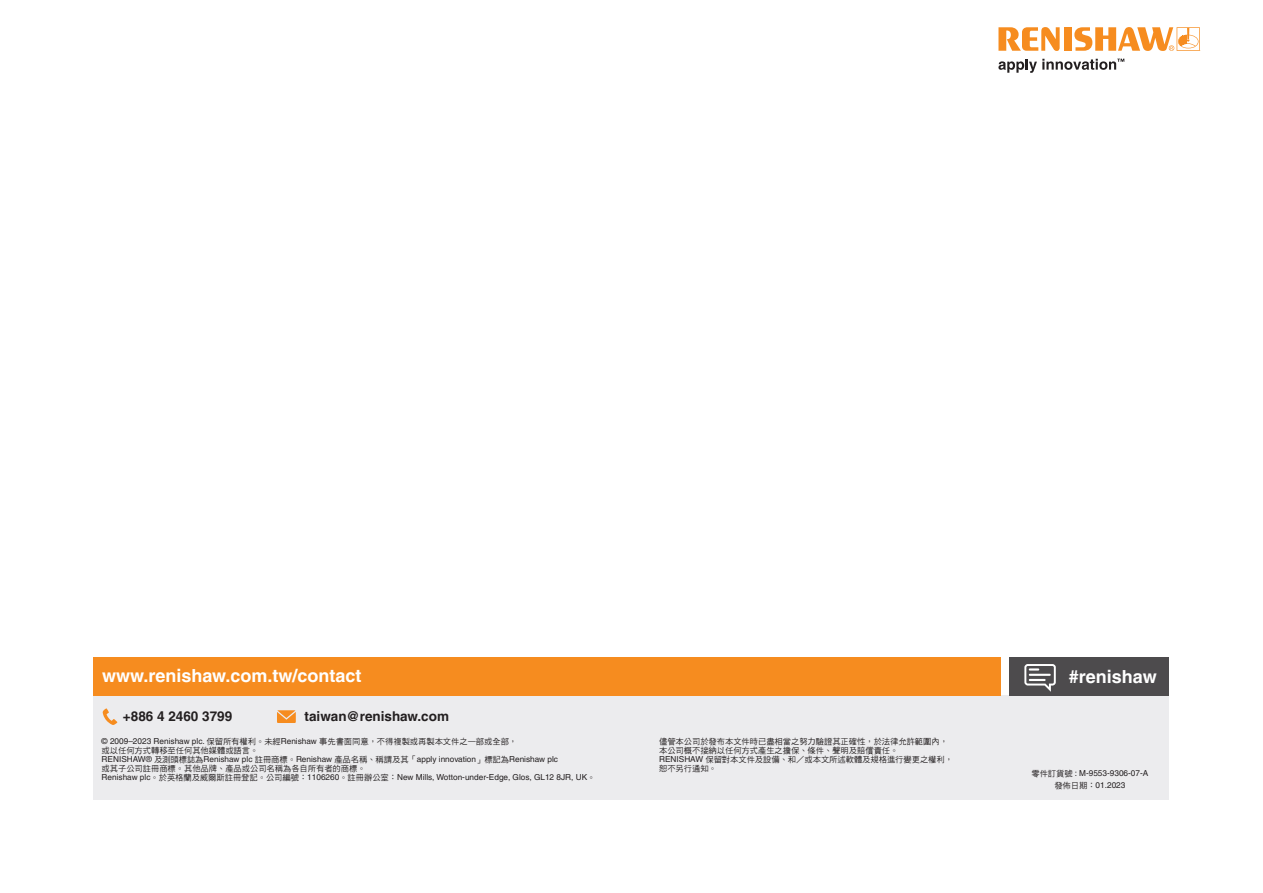
<style>
.page{position:relative;width:1263px;height:893px;background:#fff}
.page>*{position:absolute;margin:0;border:0;box-sizing:border-box;transform-origin:0 0}
.back_page_URL_white{font:700 18px "Helvetica LT Pro";color:#fff}
.back_page_contact_de{font:700 13.5px "Helvetica LT Pro";color:#231f20}
.Disclaimer{font:8.25px/9px "DF Hei W5 WIN BF";color:#231f20}
.Disclaimer-2{font:8.25px "Helvetica LT Pro";color:#231f20}
.Part_No{font:8.25px "Helvetica LT Pro";color:#231f20}
.s1{font-family:"Helvetica LT Pro"}
.s2{font-family:"DF Hei W5 WIN BF"}
</style>
<div class="page">
<svg style="left:998px;top:27px;width:62px;height:24px"></svg>
<div style="left:1064px;top:27px;width:8px;height:24px;background:#f68c1f"></div>
<svg style="left:1074px;top:27px;width:126px;height:24px"></svg>
<svg style="left:998px;top:59px;width:126px;height:14px"></svg>
<div style="left:94px;top:695px;width:1075px;height:104px;background:#ececee"></div>
<div style="left:1009px;top:658px;width:160px;height:38px;background:#4d4b4d"></div>
<svg style="left:103px;top:708px;width:14px;height:17px"></svg>
<svg style="left:277px;top:710px;width:19px;height:13px"></svg>
<div style="left:1009px;top:657px;width:160px;height:38px;background:#4d4b4d"></div>
<svg style="left:1024px;top:664px;width:32px;height:28px"></svg>
<div style="left:94px;top:657px;width:907px;height:38px;background:#f68c1f"></div>
<p class="back_page_URL_white" style="left:102px;top:665px;width:261px">www.renishaw.com.tw/contact</p>
<p class="back_page_contact_de" style="left:123px;top:708px;width:111px">+886 4 2460 3799</p>
<p class="back_page_contact_de" style="left:305px;top:708px;width:146px">taiwan@renishaw.com</p>
<p class="Disclaimer" style="left:102px;top:737px;width:417px"><span class="s1">© 2009–2023 Renishaw plc.</span> 保留所有權利。未經<span class="s1">Renishaw</span> 事先書面同意，不得複製或再製本文件之一部或全部，或以任何方式轉移至任何其他媒體或語言。</p>
<p class="Disclaimer" style="left:102px;top:755px;width:458px"><span class="s1">RENISHAW®</span> 及測頭標誌為<span class="s1">Renishaw plc</span> 註冊商標。<span class="s1">Renishaw</span> 產品名稱、稱謂及其「<span class="s1">apply innovation</span>」標記為<span class="s1">Renishaw plc</span>或其子公司註冊商標。其他品牌、產品或公司名稱為各自所有者的商標。</p>
<p class="Disclaimer-2" style="left:102px;top:772px;width:495px">Renishaw plc<span class="s2">。於英格蘭及威爾斯註冊登記。公司編號：</span>1106260<span class="s2">。註冊辦公室：</span>New Mills, Wotton-under-Edge, Glos, GL12 8JR, UK<span class="s2">。</span></p>
<p class="Disclaimer" style="left:659px;top:737px;width:295px">儘管本公司於發布本文件時已盡相當之努力驗證其正確性，於法律允許範圍內，本公司概不接納以任何方式產生之擔保、條件、聲明及賠償責任。<br><span class="s1">RENISHAW</span> 保留對本文件及設備、和／或本文所述軟體及規格進行變更之權利，恕不另行通知。</p>
<h1 class="back_page_URL_white" style="left:1069px;top:666px;width:89px">#renishaw</h1>
<p class="Part_No" style="left:1031px;top:768px;width:118px"><span class="s2">零件訂貨號</span> : M-9553-9306-07-A</p>
<p class="Part_No" style="left:1054px;top:780px;width:73px"><span class="s2">發佈日期：</span>01.2023</p>
</div>
